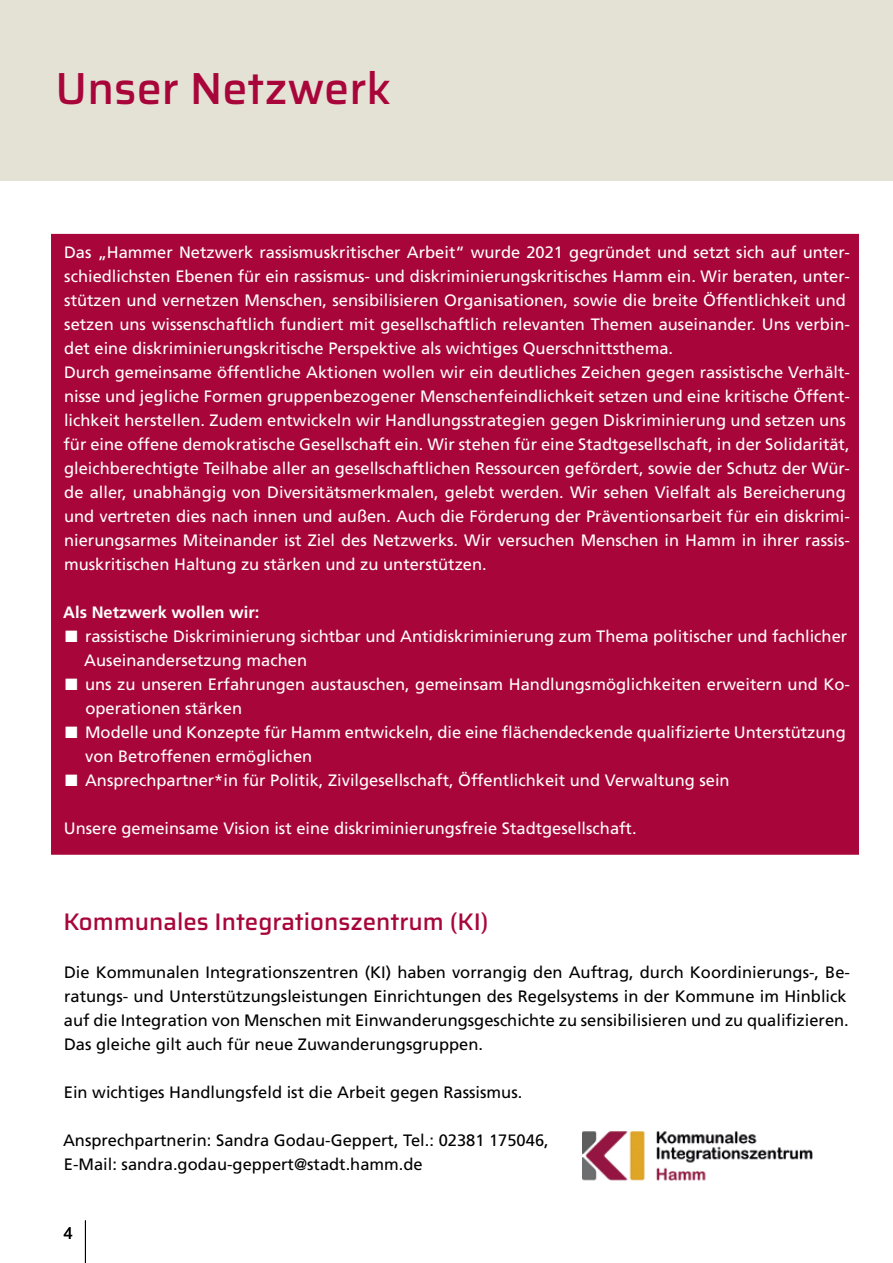
<style>
.page{position:relative;width:893px;height:1263px;background:#fff}
.page>*{position:absolute;margin:0;border:0;box-sizing:border-box;transform-origin:0 0}
.t1{font:500 45px "Saira";color:#a8063a}
.t2{font:500 24px "Saira";color:#a8063a}
.t3{font:16.5px/24px "Frutiger";color:#fff}
.t4{font:16.5px/24px "Frutiger";color:#000}
.t5{font:700 16.5px "Frutiger";color:#fff}
.t6{font:16.5px "Arial";color:#000}
</style>
<div class="page">
<hr style="left:85px;top:1220px;width:1px;height:43px;background:#000">
<div style="left:51px;top:234px;width:808px;height:621px;background:#a8063a"></div>
<img style="left:583px;top:1131px;width:229px;height:50px">
<div style="left:0;top:0;width:893px;height:181px;background:#e4e2d4"></div>
<h1 class="t1" style="left:56px;top:54px;width:337px">Unser Netzwerk</h1>
<p class="t3" style="left:64px;top:240px;width:788px">Das „Hammer Netzwerk rassismuskritischer Arbeit“ wurde 2021 gegründet und setzt sich auf unter&shy;schiedlichsten Ebenen für ein rassismus- und diskriminierungskritisches Hamm ein. Wir beraten, unter&shy;stützen und vernetzen Menschen, sensibilisieren Organisationen, sowie die breite Öffentlichkeit und setzen uns wissenschaftlich fundiert mit gesellschaftlich relevanten Themen auseinander. Uns verbin&shy;det eine diskriminierungskritische Perspektive als wichtiges Querschnittsthema.<br>Durch gemeinsame öffentliche Aktionen wollen wir ein deutliches Zeichen gegen rassistische Verhält&shy;nisse und jegliche Formen gruppenbezogener Menschenfeindlichkeit setzen und eine kritische Öffent&shy;lichkeit herstellen. Zudem entwickeln wir Handlungsstrategien gegen Diskriminierung und setzen uns für eine offene demokratische Gesellschaft ein. Wir stehen für eine Stadtgesellschaft, in der Solidarität, gleichberechtigte Teilhabe aller an gesellschaftlichen Ressourcen gefördert, sowie der Schutz der Wür&shy;de aller, unabhängig von Diversitätsmerkmalen, gelebt werden. Wir sehen Vielfalt als Bereicherung und vertreten dies nach innen und außen. Auch die Förderung der Präventionsarbeit für ein diskrimi&shy;nierungsarmes Miteinander ist Ziel des Netzwerks. Wir versuchen Menschen in Hamm in ihrer rassis&shy;muskritischen Haltung zu stärken und zu unterstützen.</p>
<p class="t5" style="left:63px;top:602px;width:198px">Als Netzwerk wollen wir:</p>
<p class="t3" style="left:84px;top:624px;width:764px;text-indent:-19px">■ rassistische Diskriminierung sichtbar und Antidiskriminierung zum Thema politischer und fachlicher<br>Auseinandersetzung machen</p>
<p class="t3" style="left:85px;top:672px;width:766px;text-indent:-20px">■ uns zu unseren Erfahrungen austauschen, gemeinsam Handlungsmöglichkeiten erweitern und Ko&shy;operationen stärken</p>
<p class="t3" style="left:85px;top:720px;width:762px;text-indent:-20px">■ Modelle und Konzepte für Hamm entwickeln, die eine flächendeckende qualifizierte Unterstützung von Betroffenen ermöglichen</p>
<p class="t3" style="left:65px;top:768px;width:666px">■ Ansprechpartner*in für Politik, Zivilgesellschaft, Öffentlichkeit und Verwaltung sein</p>
<p class="t3" style="left:64px;top:816px;width:574px">Unsere gemeinsame Vision ist eine diskriminierungsfreie Stadtgesellschaft.</p>
<h2 class="t2" style="left:64px;top:903px;width:427px">Kommunales Integrationszentrum (KI)</h2>
<p class="t4" style="left:64px;top:960px;width:788px">Die Kommunalen Integrationszentren (KI) haben vorrangig den Auftrag, durch Koordinierungs-, Be&shy;ratungs- und Unterstützungsleistungen Einrichtungen des Regelsystems in der Kommune im Hinblick auf die Integration von Menschen mit Einwanderungsgeschichte zu sensibilisieren und zu qualifizieren.<br>Das gleiche gilt auch für neue Zuwanderungsgruppen.</p>
<p class="t4" style="left:64px;top:1080px;width:460px">Ein wichtiges Handlungsfeld ist die Arbeit gegen Rassismus.</p>
<p class="t4" style="left:63px;top:1128px;width:487px">Ansprechpartnerin: Sandra Godau-Geppert, Tel.: 02381 175046,<br>E-Mail: sandra.godau-geppert@stadt.hamm.de</p>
<p class="t6" style="left:64px;top:1222px;width:11px">4</p>
</div>
